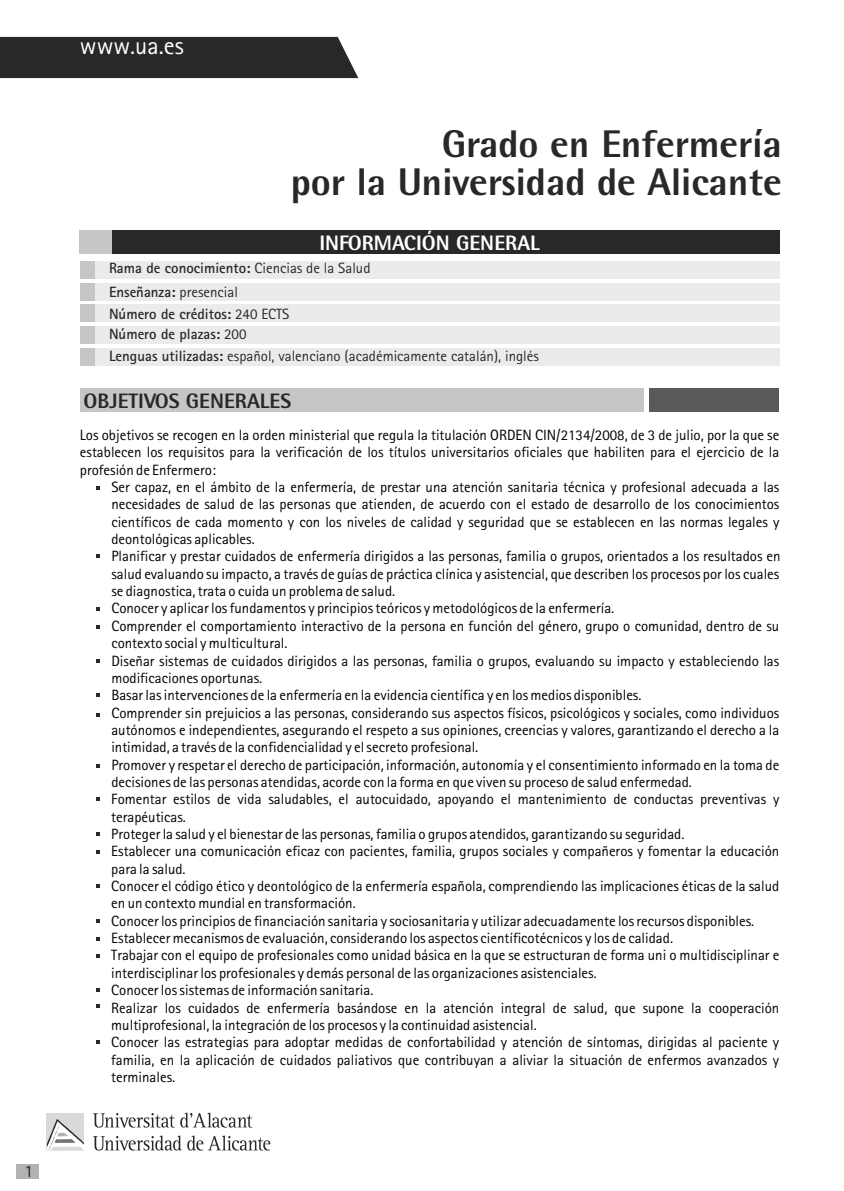
<style>
.page{position:relative;width:844px;height:1191px;background:#fff}
.page>*{position:absolute;margin:0;border:0;box-sizing:border-box;transform-origin:0 0}
.t1{font:700 38.68px/38.1px "Agfa Rotis Semisans Ex";color:#282828;text-align:right}
.t2{font:24.5px "Agfa Rotis Sans Serif";color:#fff}
.t3{font:700 21px "Agfa Rotis Semisans Ex";color:#282828}
.t4{font:700 21px "Agfa Rotis Semisans Ex";color:#fff}
.t5{font:17.5px "Agfa Rotis Sans Serif";color:#282828}
.t6{font:14.88px/17.3px "Agfa Rotis Sans Serif";color:#000;text-align:justify}
.t7{font:14.88px/21px "Agfa Rotis Sans Serif";color:#282828}
.t8{font:700 14.88px/23.4px "Agfa Rotis Sans Serif";color:#282828}
.s1{font-weight:400}
.s2{font-weight:700}
</style>
<div class="page">
<div style="left:80px;top:348px;width:700px;height:18px;background:#ebebeb"></div>
<div style="left:80px;top:389px;width:563px;height:23px;background:#c6c6c6"></div>
<div style="left:649px;top:388px;width:129px;height:24px;background:#595959"></div>
<div style="left:0;top:37px;width:358px;height:41px;background:#282828"></div>
<div style="left:47px;top:1113px;width:37px;height:37px;background:#d9d9d9"></div>
<svg style="left:47px;top:1119px;width:37px;height:31px"></svg>
<svg style="left:93px;top:1135px;width:177px;height:15px"></svg>
<svg style="left:93px;top:1112px;width:159px;height:15px"></svg>
<div style="left:80px;top:261px;width:700px;height:17px;background:#ebebeb"></div>
<div style="left:80px;top:261px;width:15px;height:17px;background:#c6c6c6"></div>
<div style="left:80px;top:283px;width:700px;height:17px;background:#ebebeb"></div>
<div style="left:80px;top:305px;width:700px;height:17px;background:#ebebeb"></div>
<div style="left:80px;top:326px;width:700px;height:18px;background:#ebebeb"></div>
<div style="left:80px;top:283px;width:15px;height:17px;background:#c6c6c6"></div>
<div style="left:80px;top:305px;width:15px;height:17px;background:#c6c6c6"></div>
<div style="left:80px;top:326px;width:15px;height:18px;background:#c6c6c6"></div>
<div style="left:80px;top:348px;width:15px;height:18px;background:#c6c6c6"></div>
<div style="left:80px;top:230px;width:699px;height:23px;background:#282828"></div>
<div style="left:80px;top:230px;width:32px;height:23px;background:#c6c6c6"></div>
<svg style="left:96px;top:486px;width:4px;height:3px"></svg>
<svg style="left:96px;top:554px;width:4px;height:4px"></svg>
<svg style="left:96px;top:625px;width:4px;height:4px"></svg>
<svg style="left:96px;top:607px;width:4px;height:4px"></svg>
<svg style="left:96px;top:659px;width:4px;height:4px"></svg>
<svg style="left:96px;top:713px;width:4px;height:3px"></svg>
<svg style="left:96px;top:693px;width:4px;height:4px"></svg>
<svg style="left:96px;top:764px;width:4px;height:3px"></svg>
<svg style="left:96px;top:797px;width:4px;height:4px"></svg>
<svg style="left:96px;top:937px;width:4px;height:4px"></svg>
<svg style="left:96px;top:954px;width:4px;height:4px"></svg>
<svg style="left:96px;top:988px;width:4px;height:3px"></svg>
<svg style="left:96px;top:832px;width:4px;height:4px"></svg>
<svg style="left:96px;top:850px;width:4px;height:4px"></svg>
<svg style="left:96px;top:884px;width:4px;height:4px"></svg>
<svg style="left:96px;top:919px;width:4px;height:4px"></svg>
<svg style="left:96px;top:1004px;width:4px;height:4px"></svg>
<svg style="left:96px;top:1040px;width:4px;height:4px"></svg>
<div style="left:16px;top:1164px;width:23px;height:14px;background:#b2b2b2"></div>
<p class="t5" style="left:24px;top:1165px;width:10px">1</p>
<h2 class="t2" style="left:80px;top:37px;width:105px">www.ua.es</h2>
<h1 class="t1" style="left:290px;top:129px;width:492px">Grado en Enfermería<br>por la Universidad de Alicante</h1>
<h3 class="t4" style="left:319px;top:235px;width:222px">INFORMACIÓN GENERAL</h3>
<p class="t8" style="left:109px;top:258px;width:263px">Rama de conocimiento: <span class="s1">Ciencias de la Salud<br></span>Enseñanza: <span class="s1">presencial</span></p>
<p class="t7" style="left:109px;top:305px;width:431px"><span class="s2">Número de créditos:</span> 240 ECTS<br><span class="s2">Número de plazas:</span> 200<br><span class="s2">Lenguas utilizadas:</span> español, valenciano (académicamente catalán), inglés</p>
<h3 class="t3" style="left:83px;top:394px;width:209px">OBJETIVOS GENERALES</h3>
<p class="t6" style="left:80px;top:428px;width:700px">Los objetivos se recogen en la orden ministerial que regula la titulación ORDEN CIN/2134/2008, de 3 de julio, por la que se establecen los requisitos para la verificación de los títulos universitarios oficiales que habiliten para el ejercicio de la profesión de Enfermero:</p>
<p class="t6" style="left:111px;top:480px;width:670px;text-align:left">Ser capaz, en el ámbito de la enfermería, de prestar una atención sanitaria técnica y profesional adecuada a las necesidades de salud de las personas que atienden, de acuerdo con el estado de desarrollo de los conocimientos científicos de cada momento y con los niveles de calidad y seguridad que se establecen en las normas legales y deontológicas aplicables.<br>Planificar y prestar cuidados de enfermería dirigidos a las personas, familia o grupos, orientados a los resultados en salud evaluando su impacto, a través de guías de práctica clínica y asistencial, que describen los procesos por los cuales se diagnostica, trata o cuida un problema de salud.<br>Conocer y aplicar los fundamentos y principios teóricos y metodológicos de la enfermería.<br>Comprender el comportamiento interactivo de la persona en función del género, grupo o comunidad, dentro de su contexto social y multicultural.<br>Diseñar sistemas de cuidados dirigidos a las personas, familia o grupos, evaluando su impacto y estableciendo las modificaciones oportunas.<br>Basar las intervenciones de la enfermería en la evidencia científica y en los medios disponibles.<br>Comprender sin prejuicios a las personas, considerando sus aspectos físicos, psicológicos y sociales, como individuos autónomos e independientes, asegurando el respeto a sus opiniones, creencias y valores, garantizando el derecho a la intimidad, a través de la confidencialidad y el secreto profesional.<br>Promover y respetar el derecho de participación, información, autonomía y el consentimiento informado en la toma de decisiones de las personas atendidas, acorde con la forma en que viven su proceso de salud enfermedad.<br>Fomentar estilos de vida saludables, el autocuidado, apoyando el mantenimiento de conductas preventivas y terapéuticas.<br>Proteger la salud y el bienestar de las personas, familia o grupos atendidos, garantizando su seguridad.<br>Establecer una comunicación eficaz con pacientes, familia, grupos sociales y compañeros y fomentar la educación para la salud.<br>Conocer el código ético y deontológico de la enfermería española, comprendiendo las implicaciones éticas de la salud en un contexto mundial en transformación.<br>Conocer los principios de financiación sanitaria y sociosanitaria y utilizar adecuadamente los recursos disponibles.<br>Establecer mecanismos de evaluación, considerando los aspectos científicotécnicos y los de calidad.<br>Trabajar con el equipo de profesionales como unidad básica en la que se estructuran de forma uni o multidisciplinar e interdisciplinar los profesionales y demás personal de las organizaciones asistenciales.<br>Conocer los sistemas de información sanitaria.<br>Realizar los cuidados de enfermería basándose en la atención integral de salud, que supone la cooperación multiprofesional, la integración de los procesos y la continuidad asistencial.<br>Conocer las estrategias para adoptar medidas de confortabilidad y atención de síntomas, dirigidas al paciente y familia, en la aplicación de cuidados paliativos que contribuyan a aliviar la situación de enfermos avanzados y terminales.</p>
</div>
